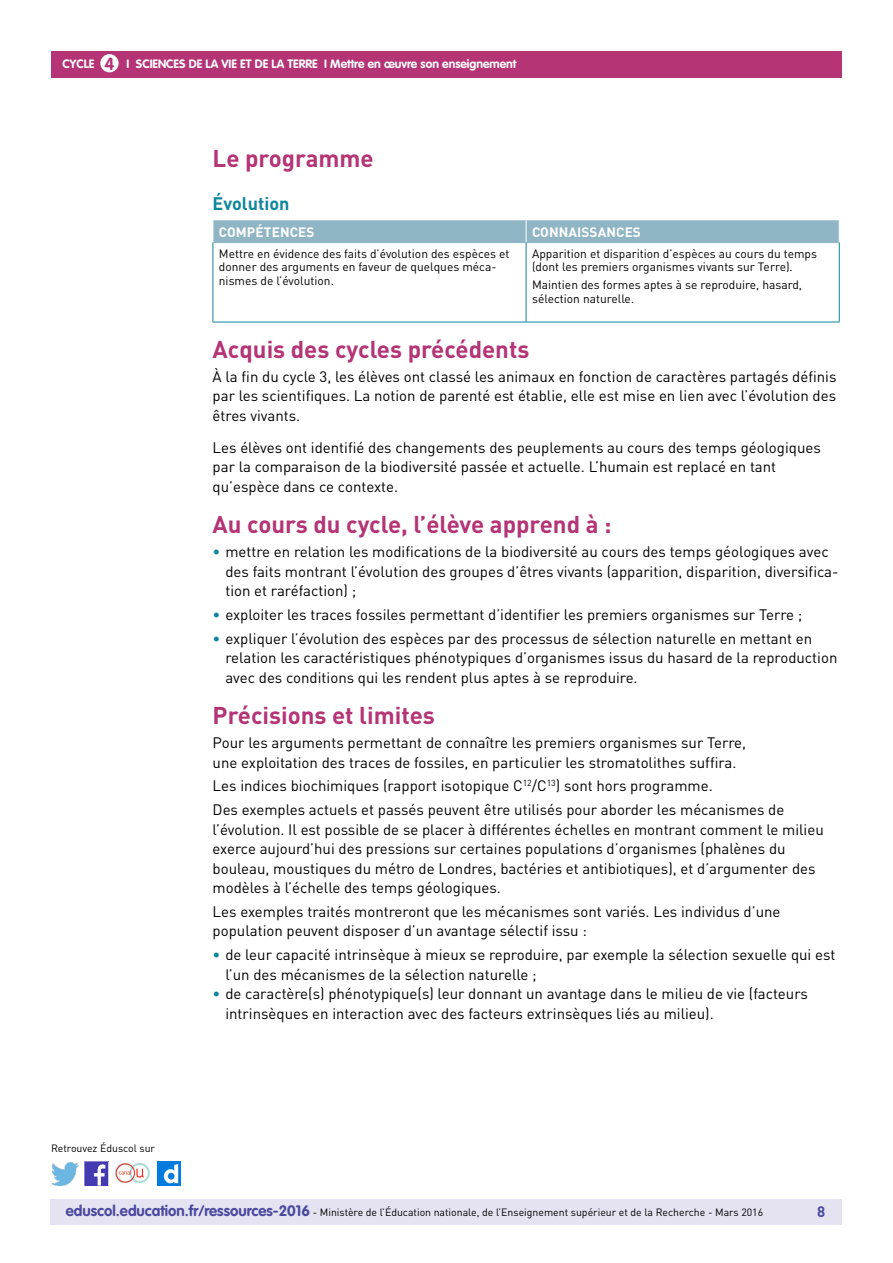
<style>
.page{position:relative;width:893px;height:1263px;background:#fff}
.page>*{position:absolute;margin:0;border:0;box-sizing:border-box;transform-origin:0 0}
.t1{font:700 24px "DIN Pro";color:#b43476}
.t2{font:700 18px "DIN Pro";color:#0e869e}
.t3{font:700 17.25px "VAG Rounded Std";color:#b43476}
.t4{font:15px/19.5px "DIN Pro";color:#000}
.t5{font:700 15px "DIN Pro";color:#4b499e}
.t6{font:700 13.5px "DIN Pro";letter-spacing:-.01em;color:#fff}
.t7{font:12px/13.5px "DIN Pro";color:#000}
.t8{font:700 12px "VAG Rounded Std";color:#fff}
.t9{font:10.5px "DIN Pro";color:#000}
.s1{color:#0e869e}
.s2{font-family:"VAG Rounded Std";font-weight:700;font-size:15px;color:#4b499e}
</style>
<div class="page">
<div style="left:50px;top:1199px;width:791px;height:26px;background:#e5e3f2"></div>
<div style="left:51px;top:51px;width:791px;height:27px;background:#b43476"></div>
<div style="left:100px;top:54px;width:19px;height:18px;background:#fff;border-radius:50%"></div>
<img style="left:85px;top:1162px;width:23px;height:23px">
<img style="left:51px;top:1163px;width:28px;height:22px">
<img style="left:158px;top:1162px;width:22px;height:23px">
<img style="left:115px;top:1162px;width:37px;height:22px">
<div style="left:213px;top:220px;width:627px;height:23px;background:#90b5c5"></div>
<hr style="left:213px;top:242px;width:313px;height:1px;background:#90b5c5">
<hr style="left:526px;top:242px;width:313px;height:1px;background:#90b5c5">
<hr style="left:213px;top:243px;width:1px;height:79px;background:#0e869e">
<hr style="left:526px;top:243px;width:1px;height:79px;background:#0e869e">
<hr style="left:839px;top:243px;width:1px;height:79px;background:#0e869e">
<hr style="left:213px;top:322px;width:313px;height:1px;background:#0e869e">
<hr style="left:526px;top:322px;width:313px;height:1px;background:#0e869e">
<p class="t3" style="left:105px;top:53px;width:11px">4</p>
<p class="t8" style="left:189px;top:57px;width:330px">de la vie et de la Terre I Mettre en œuvre son enseignement</p>
<p class="t8" style="left:63px;top:57px;width:33px">CYCLE</p>
<p class="t8" style="left:127px;top:57px;width:48px">I Sciences</p>
<h1 class="t1" style="left:213px;top:143px;width:163px">Le programme</h1>
<p class="t2" style="left:213px;top:192px;width:78px">Évolution</p>
<p class="t6" style="left:219px;top:223px;width:18px">Compétence</p>
<p class="t6" style="left:307px;top:223px;width:9px">s</p>
<p class="t6" style="left:532px;top:223px;width:17px">Connai</p>
<p class="t6" style="left:581px;top:223px;width:26px">ssance</p>
<p class="t6" style="left:633px;top:223px;width:9px">s</p>
<p class="t7" style="left:219px;top:246px;width:292px">Mettre en évidence des faits d’évolution des espèces et donner des arguments en faveur de quelques méca&shy;nismes de l’évolution.</p>
<p class="t7" style="left:532px;top:246px;width:287px">Apparition et disparition d’espèces au cours du temps (dont les premiers organismes vivants sur Terre).</p>
<p class="t7" style="left:532px;top:278px;width:271px">Maintien des formes aptes à se reproduire, hasard, sélection naturelle.</p>
<p class="t9" style="left:51px;top:1141px;width:106px">Retrouvez Éduscol sur</p>
<h1 class="t1" style="left:213px;top:333px;width:318px">Acquis des cycles précédents</h1>
<p class="t4" style="left:213px;top:366px;width:625px;text-align:justify">À la fin du cycle 3, les élèves ont classé les animaux en fonction de caractères partagés définis par les scientifiques. La notion de parenté est établie, elle est mise en lien avec l’évolution des êtres vivants.</p>
<p class="t4" style="left:213px;top:437px;width:610px">Les élèves ont identifié des changements des peuplements au cours des temps géologiques par la comparaison de la biodiversité passée et actuelle. L’humain est replacé en tant qu’espèce dans ce contexte.</p>
<h1 class="t1" style="left:213px;top:509px;width:400px">Au cours du cycle, l’élève apprend à :</h1>
<p class="t4" style="left:225px;top:542px;width:615px;text-indent:-13px"><span class="s1">•</span> mettre en relation les modifications de la biodiversité au cours des temps géologiques avec des faits montrant l’évolution des groupes d’êtres vivants (apparition, disparition, diversifica&shy;tion et raréfaction) ;</p>
<p class="t4" style="left:213px;top:604px;width:591px"><span class="s1">•</span> exploiter les traces fossiles permettant d’identifier les premiers organismes sur Terre ;</p>
<p class="t4" style="left:225px;top:628px;width:614px;text-indent:-13px"><span class="s1">•</span> expliquer l’évolution des espèces par des processus de sélection naturelle en mettant en relation les caractéristiques phénotypiques d’organismes issus du hasard de la reproduction avec des conditions qui les rendent plus aptes à se reproduire.</p>
<h1 class="t1" style="left:213px;top:700px;width:224px">Précisions et limites</h1>
<p class="t4" style="left:213px;top:732px;width:535px">Pour les arguments permettant de connaître les premiers organismes sur Terre, une exploitation des traces de fossiles, en particulier les stromatolithes suffira.</p>
<p class="t4" style="left:213px;top:774px;width:573px;line-height:23.7px">Les indices biochimiques (rapport isotopique C<sup>12</sup>/C<sup>13</sup>) sont hors programme.<br>Des exemples actuels et passés peuvent être utilisés pour aborder les mécanismes de</p>
<p class="t4" style="left:213px;top:819px;width:613px">l’évolution. Il est possible de se placer à différentes échelles en montrant comment le milieu exerce aujourd’hui des pressions sur certaines populations d’organismes (phalènes du bouleau, moustiques du métro de Londres, bactéries et antibiotiques), et d’argumenter des modèles à l’échelle des temps géologiques.</p>
<p class="t4" style="left:213px;top:901px;width:569px">Les exemples traités montreront que les mécanismes sont variés. Les individus d’une population peuvent disposer d’un avantage sélectif issu :</p>
<p class="t4" style="left:225px;top:944px;width:611px;text-indent:-13px"><span class="s1">•</span> de leur capacité intrinsèque à mieux se reproduire, par exemple la sélection sexuelle qui est l’un des mécanismes de la sélection naturelle ;</p>
<p class="t4" style="left:225px;top:983px;width:584px;text-indent:-13px"><span class="s1">•</span> de caractère(s) phénotypique(s) leur donnant un avantage dans le milieu de vie (facteurs intrinsèques en interaction avec des facteurs extrinsèques liés au milieu).</p>
<p class="t9" style="left:66px;top:1205px;width:699px"><span class="s2">eduscol.education.fr/ressources-2016</span> - Ministère de l’Éducation nationale, de l’Enseignement supérieur et de la Recherche - Mars 2016</p>
<p class="t5" style="left:817px;top:1201px;width:10px">8</p>
</div>
